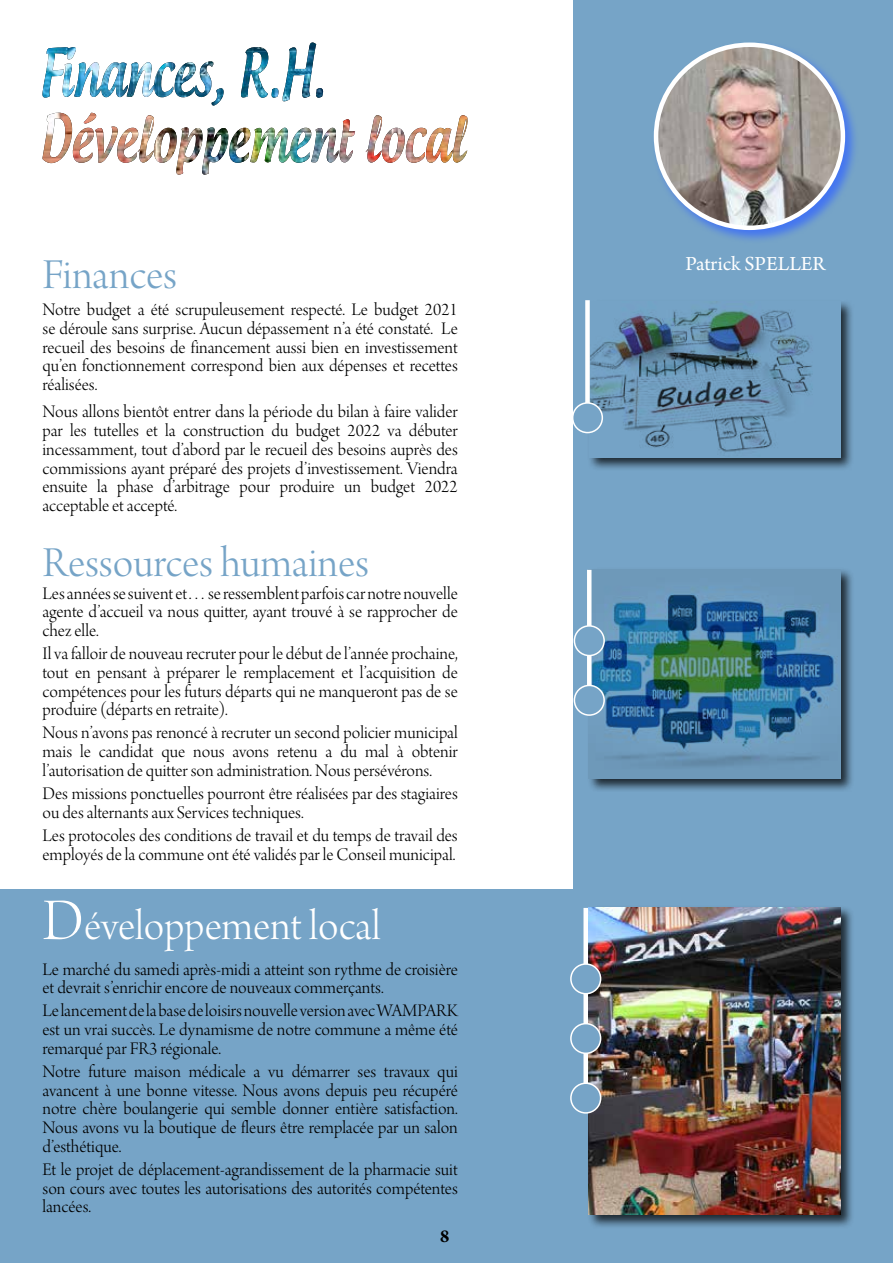
<style>
.page{position:relative;width:893px;height:1263px;background:#fff}
.page>*{position:absolute;margin:0;border:0;box-sizing:border-box;transform-origin:0 0}
.t1{font:45px "Arno Pro Light Display";color:#76a4c7}
.t2{font:45px "Arno Pro Light Display";color:#fff}
.t3{font:21px "Arno Pro";color:#fff}
.t4{font:700 19.5px "Arno Pro";color:#000}
.t5{font:18.75px/18.8px "Arno Pro Light Display";color:#000;text-align:justify}
.s1{font-size:62.1px}
</style>
<div class="page">
<div style="left:0;top:889px;width:574px;height:374px;background:#76a4c7"></div>
<div style="left:574px;top:0;width:319px;height:1263px;background:#76a4c7"></div>
<svg style="left:50px;top:163px;width:160px;height:12px"></svg>
<img style="left:42px;top:113px;width:425px;height:50px">
<svg style="left:211px;top:42px;width:112px;height:64px"></svg>
<img style="left:43px;top:43px;width:273px;height:58px">
<div style="left:652px;top:40px;width:207px;height:204px;background:#36f;opacity:.75"></div>
<img style="left:656px;top:45px;width:187px;height:183px">
<div style="left:654px;top:43px;width:191px;height:187px;border:4px solid #fff;border-radius:50%"></div>
<div style="left:587px;top:906px;width:268px;height:323px;background:#000;opacity:.75"></div>
<img style="left:589px;top:908px;width:251px;height:307px">
<div style="left:587px;top:568px;width:268px;height:224px;background:#000;opacity:.75"></div>
<img style="left:589px;top:570px;width:251px;height:208px">
<div style="left:583px;top:908px;width:5px;height:195px;background:#fff"></div>
<div style="left:571px;top:964px;width:30px;height:30px;background:#76a4c7;border-radius:50%"></div>
<div style="left:570px;top:963px;width:31px;height:31px;border:2px solid #fff;border-radius:50%"></div>
<div style="left:571px;top:1024px;width:30px;height:29px;background:#76a4c7;border-radius:50%"></div>
<div style="left:570px;top:1023px;width:31px;height:31px;border:2px solid #fff;border-radius:50%"></div>
<div style="left:571px;top:1083px;width:30px;height:30px;background:#76a4c7;border-radius:50%"></div>
<div style="left:570px;top:1082px;width:31px;height:32px;border:2px solid #fff;border-radius:50%"></div>
<hr style="left:587px;top:570px;width:4px;height:136px;background:#fff">
<div style="left:574px;top:626px;width:30px;height:29px;background:#76a4c7;border-radius:50%"></div>
<div style="left:574px;top:625px;width:31px;height:31px;border:2px solid #fff;border-radius:50%"></div>
<div style="left:574px;top:685px;width:30px;height:30px;background:#76a4c7;border-radius:50%"></div>
<div style="left:574px;top:685px;width:31px;height:31px;border:2px solid #fff;border-radius:50%"></div>
<div style="left:587px;top:299px;width:267px;height:173px;background:#000;opacity:.75"></div>
<img style="left:589px;top:302px;width:251px;height:155px">
<div style="left:585px;top:300px;width:5px;height:110px;background:#fff"></div>
<div style="left:573px;top:403px;width:29px;height:30px;background:#76a4c7;border-radius:50%"></div>
<div style="left:572px;top:402px;width:31px;height:31px;border:2px solid #fff;border-radius:50%"></div>
<h1 class="t1" style="left:43px;top:250px;width:136px">Finances</h1>
<p class="t5" style="left:43px;top:301px;width:417px">Notre budget a été scrupuleusement respecté. Le budget 2021 se déroule sans surprise. Aucun dépassement n’a été constaté. Le recueil des besoins de financement aussi bien en investissement qu’en fonctionnement correspond bien aux dépenses et recettes réalisées.</p>
<p class="t5" style="left:43px;top:404px;width:417px">Nous allons bientôt entrer dans la période du bilan à faire valider par les tutelles et la construction du budget 2022 va débuter incessamment, tout d’abord par le recueil des besoins auprès des commissions ayant préparé des projets d’investissement. Viendra ensuite la phase d’arbitrage pour produire un budget 2022 acceptable et accepté.</p>
<h1 class="t1" style="left:43px;top:538px;width:328px">Ressources humaines</h1>
<p class="t5" style="left:43px;top:585px;width:417px">Les années se suivent et… se ressemblent parfois car notre nouvelle agente d’accueil va nous quitter, ayant trouvé à se rapprocher de chez elle.</p>
<p class="t5" style="left:43px;top:645px;width:417px">Il va falloir de nouveau recruter pour le début de l’année prochaine, tout en pensant à préparer le remplacement et l’acquisition de compétences pour les futurs départs qui ne manqueront pas de se produire (départs en retraite).</p>
<p class="t5" style="left:43px;top:725px;width:417px">Nous n’avons pas renoncé à recruter un second policier municipal mais le candidat que nous avons retenu a du mal à obtenir l’autorisation de quitter son administration. Nous persévérons.</p>
<p class="t5" style="left:43px;top:785px;width:417px">Des missions ponctuelles pourront être réalisées par des stagiaires ou des alternants aux Services techniques.</p>
<p class="t5" style="left:43px;top:827px;width:417px">Les protocoles des conditions de travail et du temps de travail des employés de la commune ont été validés par le Conseil municipal.</p>
<h1 class="t2" style="left:43px;top:901px;width:339px"><span class="s1">D</span>éveloppement local</h1>
<p class="t5" style="left:43px;top:961px;width:417px">Le marché du samedi après-midi a atteint son rythme de croisière et devrait s’enrichir encore de nouveaux commerçants.</p>
<p class="t5" style="left:43px;top:1003px;width:417px">Le lancement de la base de loisirs nouvelle version avec WAMPARK est un vrai succès. Le dynamisme de notre commune a même été remarqué par FR3 régionale.</p>
<p class="t5" style="left:43px;top:1063px;width:417px">Notre future maison médicale a vu démarrer ses travaux qui avancent à une bonne vitesse. Nous avons depuis peu récupéré notre chère boulangerie qui semble donner entière satisfaction.<br>Nous avons vu la boutique de fleurs être remplacée par un salon d’esthétique.</p>
<p class="t5" style="left:43px;top:1161px;width:417px">Et le projet de déplacement-agrandissement de la pharmacie suit son cours avec toutes les autorisations des autorités compétentes lancées.</p>
<p class="t4" style="left:440px;top:1225px;width:11px">8</p>
<p class="t3" style="left:685px;top:252px;width:141px">Patrick SPELLER</p>
</div>
